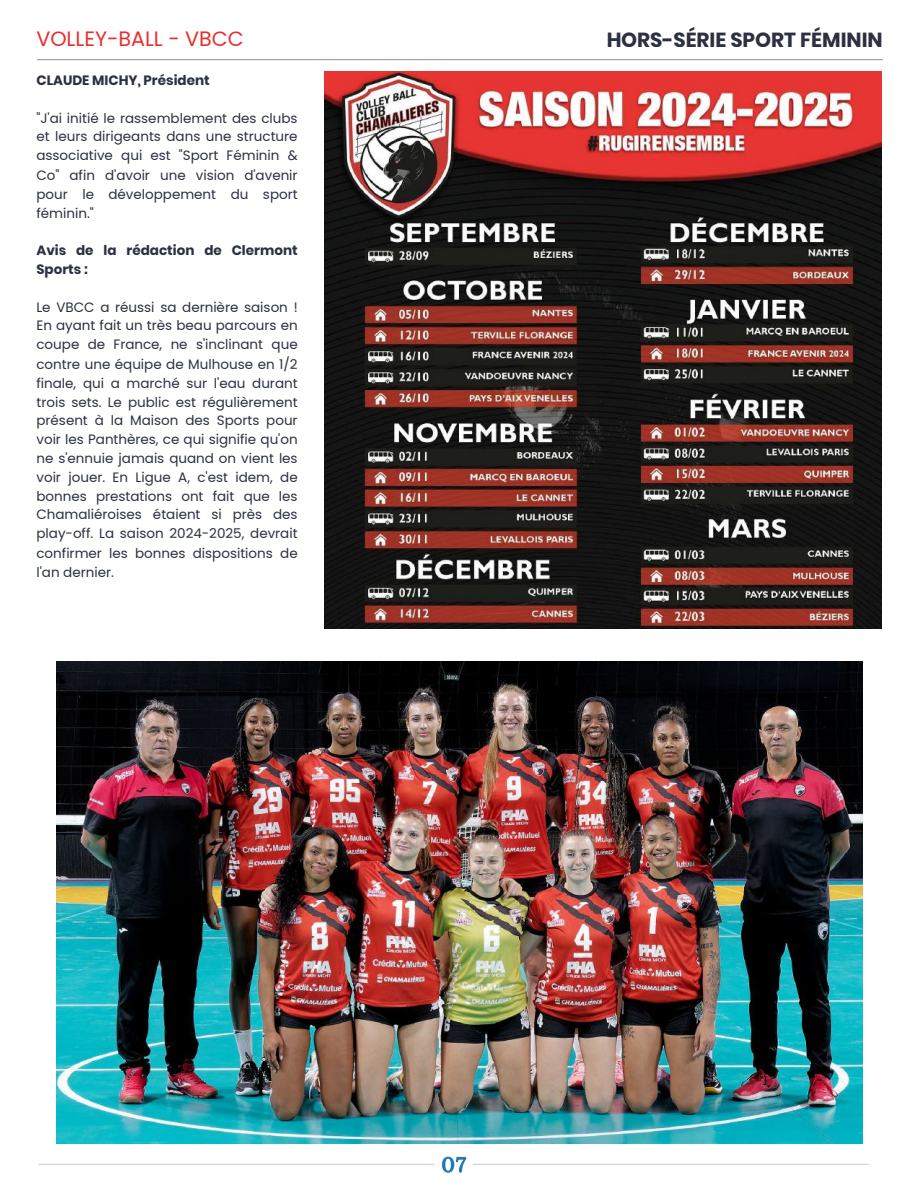
<style>
.page{position:relative;width:918px;height:1188px;background:#fff}
.page>*{position:absolute;margin:0;border:0;box-sizing:border-box;transform-origin:0 0}
.t1{font:20.7px "Poppins";color:#e82f30}
.t2{font:700 20.4px "Poppins";color:#2b3140}
.t3{font:13.5px/18.9px "Poppins";color:#2b3140;text-align:justify}
.t4{font:700 13.5px/19.2px "Poppins";color:#2b3140}
</style>
<div class="page">
<hr style="left:38px;top:59px;width:844px;height:1px;background:#9b9da3">
<hr style="left:39px;top:1164px;width:395px;height:1px;background:#cccfd9">
<hr style="left:473px;top:1164px;width:395px;height:1px;background:#cccfd9">
<svg style="left:442px;top:1157px;width:24px;height:16px"></svg>
<img style="left:57px;top:662px;width:805px;height:481px">
<img style="left:325px;top:71px;width:557px;height:557px">
<h1 class="t1" style="left:36px;top:29px;width:209px">VOLLEY-BALL - VBCC</h1>
<h2 class="t2" style="left:606px;top:25px;width:278px">HORS-SÉRIE SPORT FÉMININ</h2>
<p class="t4" style="left:36px;top:71px;width:175px">CLAUDE MICHY, Président</p>
<p class="t3" style="left:36px;top:110px;width:263px">"J'ai initié le rassemblement des clubs et leurs dirigeants dans une structure associative qui est "Sport Féminin &amp; Co" afin d'avoir une vision d'avenir pour le développement du sport féminin."</p>
<p class="t4" style="left:36px;top:241px;width:263px">Avis de la rédaction de Clermont<br>Sports :</p>
<p class="t3" style="left:36px;top:299px;width:263px">Le VBCC a réussi sa dernière saison !<br>En ayant fait un très beau parcours en coupe de France, ne s'inclinant que contre une équipe de Mulhouse en 1/2 finale, qui a marché sur l'eau durant trois sets. Le public est régulièrement présent à la Maison des Sports pour voir les Panthères, ce qui signifie qu'on ne s'ennuie jamais quand on vient les voir jouer. En Ligue A, c'est idem, de bonnes prestations ont fait que les Chamaliéroises étaient si près des play-off. La saison 2024-2025, devrait confirmer les bonnes dispositions de l'an dernier.</p>
</div>
